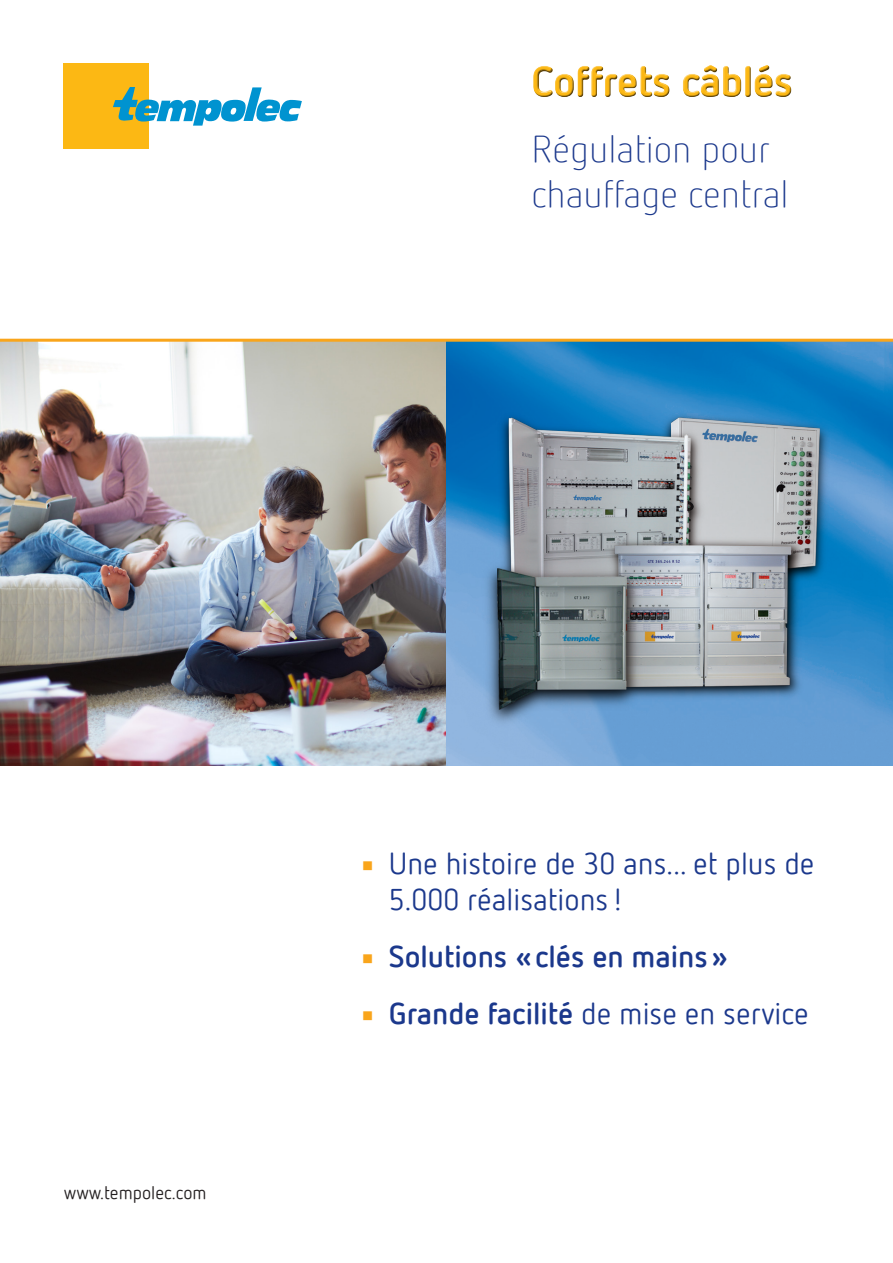
<style>
.page{position:relative;width:893px;height:1263px;background:#fff}
.page>*{position:absolute;margin:0;border:0;box-sizing:border-box;transform-origin:0 0}
.t1{font:700 41.25px "Netto Offc Pro";color:#fcb814}
.titre{font:300 37.5px/45px "Netto Offc Pro";color:#1b388c}
.titre-2{font:30px/36px "Netto Offc Pro";color:#1b388c}
.titre-3{font:700 30px "Netto Offc Pro";color:#1b388c}
.t2{font:18px "Netto Offc Pro";color:#231f20}
.s1{color:#f9a51b}
.s2{font-weight:700}
</style>
<div class="page">
<div style="left:531px;top:66px;width:262px;height:33px;background:#231f20;opacity:.75"></div>
<div style="left:64px;top:64px;width:85px;height:85px;background:#fcb814"></div>
<svg style="left:113px;top:87px;width:189px;height:39px"></svg>
<img style="left:0;top:342px;width:446px;height:423px">
<img style="left:446px;top:342px;width:447px;height:423px">
<hr style="left:0;top:339px;width:893px;height:3px;background:#f9a51b">
<img style="left:468px;top:410px;width:361px;height:323px">
<h1 class="t1" style="left:531px;top:54px;width:262px">Coffrets câblés</h1>
<p class="titre" style="left:531px;top:126px;width:258px">Régulation pour chauffage central</p>
<p class="t2" style="left:64px;top:1181px;width:144px">www.tempolec.com</p>
<p class="titre-2" style="left:389px;top:844px;width:427px;text-indent:-27px"><span class="s1">○</span> Une histoire de 30 ans... et plus de<br>5.000 réalisations !</p>
<p class="titre-3" style="left:361px;top:936px;width:369px"><span class="s1">○</span> Solutions «clés en mains»</p>
<p class="titre-2" style="left:361px;top:995px;width:449px"><span class="s1">○</span> <span class="s2">Grande facilité</span> de mise en service</p>
</div>
